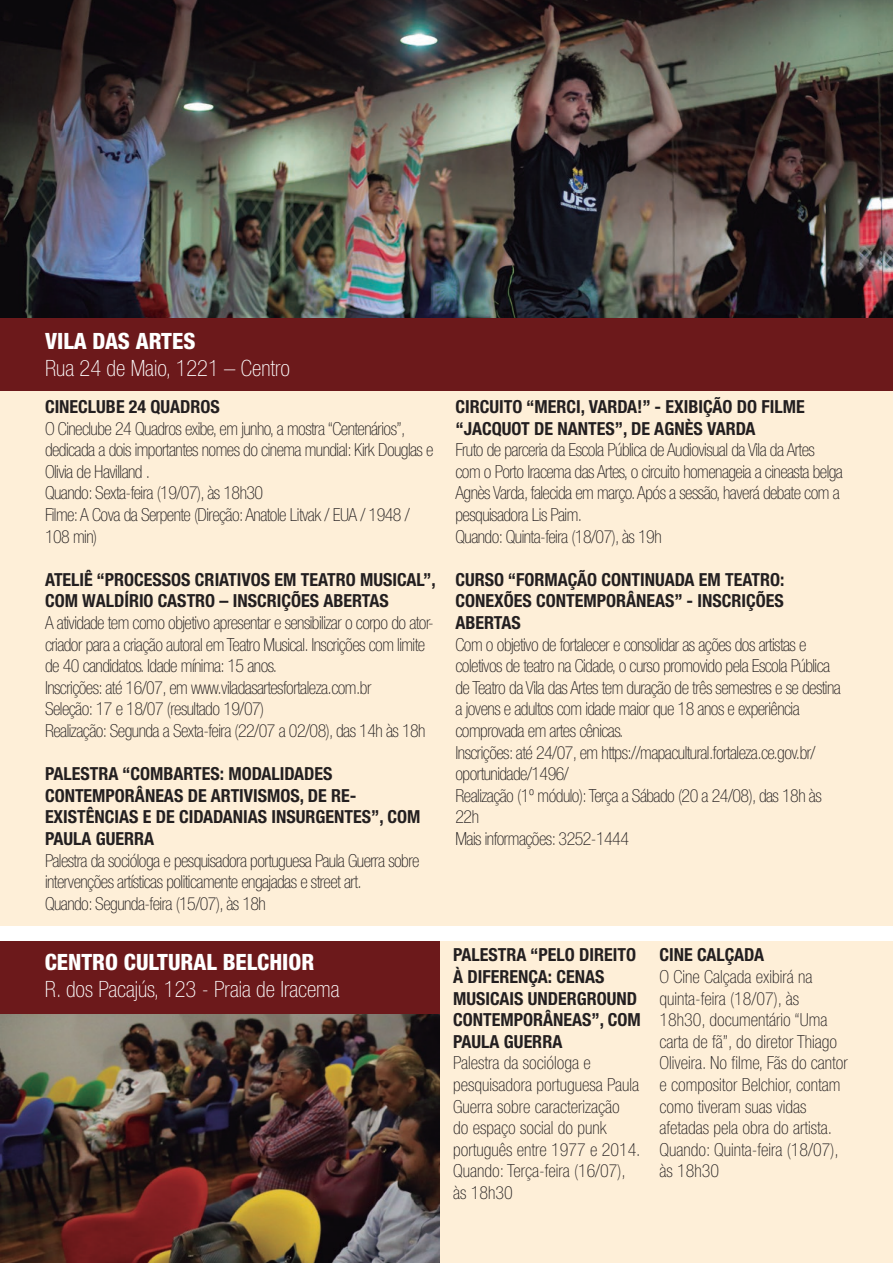
<style>
.page{position:relative;width:893px;height:1263px;background:#fff}
.page>*{position:absolute;margin:0;border:0;box-sizing:border-box;transform-origin:0 0}
.t1{font:100 condensed 22.5px "Helvetica Neue LT Pro";color:#fff}
.t2{font:800 condensed 22.5px "Helvetica Neue LT Pro";color:#fff}
.t3{font:100 condensed 18px/21.6px "Helvetica Neue LT Pro";letter-spacing:-.03em;color:#231f20}
.t4{font:100 condensed 18px/21.6px "Helvetica Neue LT Pro";color:#231f20}
.t5{font:700 condensed 18px/21.6px "Helvetica Neue LT Pro";color:#231f20}
.s1{font-weight:700}
</style>
<div class="page">
<div style="left:0;top:390px;width:893px;height:536px;background:#feefd8"></div>
<img style="left:0;top:0;width:893px;height:318px">
<div style="left:0;top:318px;width:893px;height:72px;background:#6c191b"></div>
<div style="left:440px;top:941px;width:453px;height:322px;background:#feefd8"></div>
<img style="left:0;top:1013px;width:440px;height:250px">
<div style="left:0;top:941px;width:440px;height:72px;background:#6c191b"></div>
<p class="t2" style="left:45px;top:327px;width:152px">VILA DAS ARTES</p>
<p class="t1" style="left:45px;top:356px;width:247px">Rua 24 de Maio, 1221 – Centro</p>
<p class="t5" style="left:45px;top:395px;width:176px">CINECLUBE 24 QUADROS</p>
<p class="t3" style="left:45px;top:418px;width:390px">O Cineclube 24 Quadros exibe, em junho, a mostra “Centenários”, dedicada a dois importantes nomes do cinema mundial: Kirk Douglas e Olivia de Havilland .<br>Quando: Sexta-feira (19/07), às 18h30<br>Filme: A Cova da Serpente (Direção: Anatole Litvak / EUA / 1948 / 108 min)</p>
<p class="t3" style="left:45px;top:569px;width:392px"><span class="s1">ATELIÊ “PROCESSOS CRIATIVOS EM TEATRO MUSICAL”, COM WALDÍRIO CASTRO – INSCRIÇÕES ABERTAS<br></span>A atividade tem como objetivo apresentar e sensibilizar o corpo do ator&shy;criador para a criação autoral em Teatro Musical. Inscrições com limite de 40 candidatos. Idade mínima: 15 anos.<br>Inscrições: até 16/07, em www.viladasartesfortaleza.com.br<br>Seleção: 17 e 18/07 (resultado 19/07)<br>Realização: Segunda a Sexta-feira (22/07 a 02/08), das 14h às 18h</p>
<p class="t3" style="left:45px;top:764px;width:377px"><span class="s1">PALESTRA “COMBARTES: MODALIDADES CONTEMPORÂNEAS DE ARTIVISMOS, DE RE-EXISTÊNCIAS E DE CIDADANIAS INSURGENTES”, COM PAULA GUERRA<br></span>Palestra da socióloga e pesquisadora portuguesa Paula Guerra sobre intervenções artísticas politicamente engajadas e street art.<br>Quando: Segunda-feira (15/07), às 18h</p>
<p class="t2" style="left:45px;top:948px;width:271px">CENTRO CULTURAL BELCHIOR</p>
<p class="t1" style="left:45px;top:977px;width:296px">R. dos Pacajús, 123 - Praia de Iracema</p>
<p class="t3" style="left:455px;top:396px;width:389px"><span class="s1">CIRCUITO “MERCI, VARDA!” - EXIBIÇÃO DO FILME “JACQUOT DE NANTES”, DE AGNÈS VARDA<br></span>Fruto de parceria da Escola Pública de Audiovisual da Vila da Artes com o Porto Iracema das Artes, o circuito homenageia a cineasta belga Agnès Varda, falecida em março. Após a sessão, haverá debate com a pesquisadora Lis Paim.<br>Quando: Quinta-feira (18/07), às 19h</p>
<p class="t3" style="left:455px;top:569px;width:387px"><span class="s1">CURSO “FORMAÇÃO CONTINUADA EM TEATRO:<br>CONEXÕES CONTEMPORÂNEAS” - INSCRIÇÕES ABERTAS<br></span>Com o objetivo de fortalecer e consolidar as ações dos artistas e coletivos de teatro na Cidade, o curso promovido pela Escola Pública de Teatro da Vila das Artes tem duração de três semestres e se destina a jovens e adultos com idade maior que 18 anos e experiência comprovada em artes cênicas.<br>Inscrições: até 24/07, em https://mapacultural.fortaleza.ce.gov.br/ oportunidade/1496/<br>Realização (1º módulo): Terça a Sábado (20 a 24/08), das 18h às 22h<br>Mais informações: 3252-1444</p>
<p class="t5" style="left:453px;top:944px;width:189px">PALESTRA “PELO DIREITO<br>À DIFERENÇA: CENAS<br>MUSICAIS UNDERGROUND<br>CONTEMPORÂNEAS”, COM<br>PAULA GUERRA</p>
<p class="t4" style="left:453px;top:1053px;width:189px">Palestra da socióloga e pesquisadora portuguesa Paula<br>Guerra sobre caracterização<br>do espaço social do punk português entre 1977 e 2014.<br>Quando: Terça-feira (16/07), às 18h30</p>
<p class="t4" style="left:660px;top:945px;width:190px"><span class="s1">CINE CALÇADA<br></span>O Cine Calçada exibirá na quinta-feira (18/07), às<br>18h30, documentário “Uma carta de fã”, do diretor Thiago<br>Oliveira. No filme, Fãs do cantor e compositor Belchior, contam como tiveram suas vidas afetadas pela obra do artista.<br>Quando: Quinta-feira (18/07), às 18h30</p>
</div>
